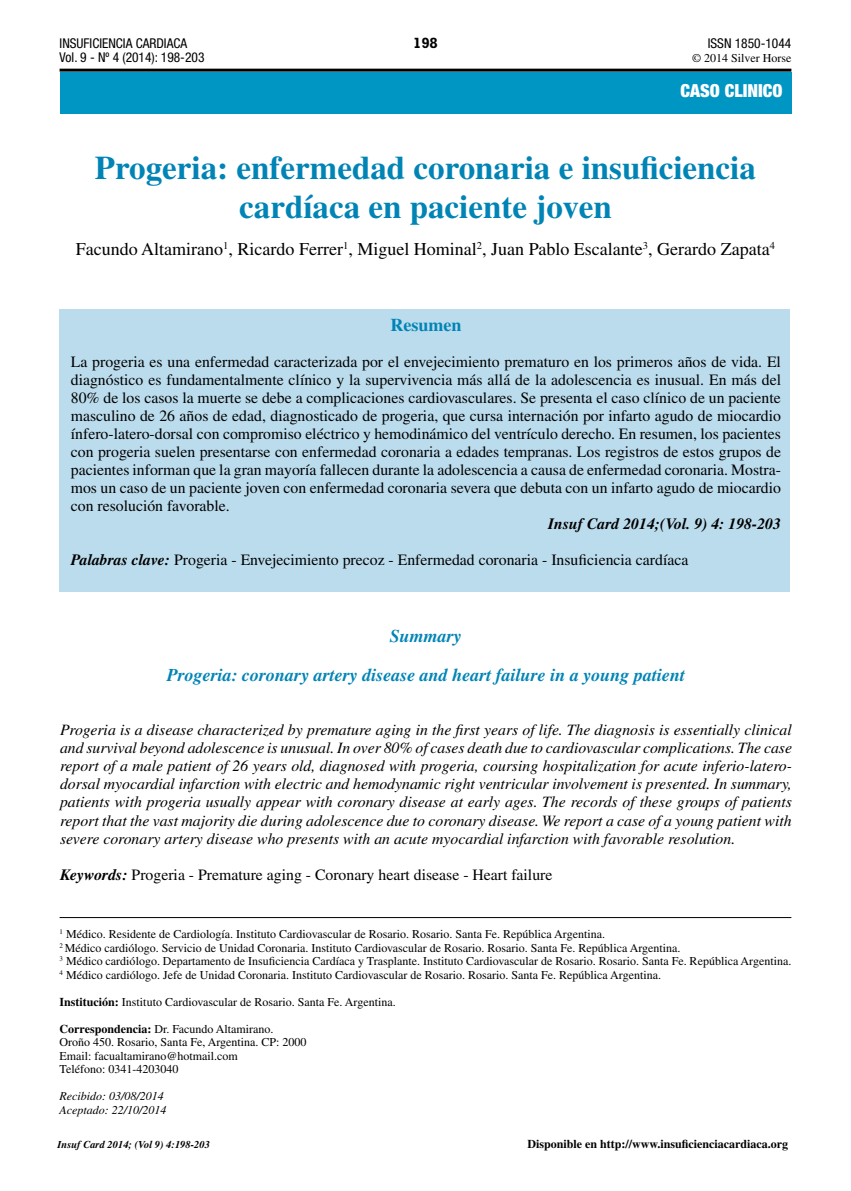
<style>
.page{position:relative;width:851px;height:1191px;background:#fff}
.page>*{position:absolute;margin:0;border:0;box-sizing:border-box;transform-origin:0 0}
.t1{font:700 33px/39px "Times LT Std";color:#0084b6;text-align:center}
.t2{font:18px "Times LT Std";color:#000}
.t3{font:italic 700 18px/39.6px "Times LT Std";color:#0084b6;text-align:center}
.t4{font:900 condensed 18px "Helvetica Neue LT Std";color:#fff}
.t5{font:700 18px "Times LT Std";color:#0084b6}
.t6{font:15.75px/18px "Times LT Std";color:#000;text-align:justify}
.t7{font:italic 15.75px/18px "Times LT Std";color:#000;text-align:justify}
.t8{font:italic 700 15.75px "Times LT Std";color:#000}
.t9{font:700 15px "Rockwell Std";color:#000}
.t10{font:condensed 13.5px/14.4px "Helvetica Neue LT Std";color:#000}
.t11{font:12px/13.5px "Times LT Std";color:#000}
.t12{font:700 12px "Times LT Std";color:#000}
.t13{font:700 condensed 12px/14.4px "Helvetica Neue LT Std";letter-spacing:-.01em;color:#000;text-align:right}
.t14{font:italic 12px/13.5px "Times LT Std";color:#000}
.t15{font:italic 700 10.5px "Times LT Std";color:#000}
.s1{font-weight:700;font-style:italic}
.s2{font-weight:700}
</style>
<div class="page">
<hr style="left:60px;top:69px;width:731px;height:3px;background:#000">
<hr style="left:60px;top:917px;width:731px;height:1px;background:#000">
<div style="left:60px;top:309px;width:729px;height:282px;background:#bbdced"></div>
<div style="left:60px;top:72px;width:731px;height:41px;background:#0096c3"></div>
<p class="t10" style="left:60px;top:36px;width:146px">INSUFICIENCIA CARDIACA<br>Vol. 9 - Nº 4 (2014): 198-203</p>
<p class="t9" style="left:413px;top:35px;width:26px">198</p>
<p class="t13" style="left:623px;top:35px;width:170px">F Altamirano y col.<br>Progeria: enfermedad coronaria e IC</p>
<p class="t10" style="left:707px;top:36px;width:85px">ISSN 1850-1044</p>
<p class="t11" style="left:692px;top:51px;width:101px">© 2014 Silver Horse</p>
<p class="t4" style="left:680px;top:80px;width:103px">CASO CLINICO</p>
<h1 class="t1" style="left:95px;top:147px;width:662px">Progeria: enfermedad coronaria e insuficiencia cardíaca en paciente joven</h1>
<p class="t2" style="left:76px;top:239px;width:700px">Facundo Altamirano<sup>1</sup>, Ricardo Ferrer<sup>1</sup>, Miguel Hominal<sup>2</sup>, Juan Pablo Escalante<sup>3</sup>, Gerardo Zapata<sup>4</sup></p>
<p class="t5" style="left:390px;top:314px;width:72px">Resumen</p>
<p class="t6" style="left:71px;top:353px;width:711px">La progeria es una enfermedad caracterizada por el envejecimiento prematuro en los primeros años de vida. El diagnóstico es fundamentalmente clínico y la supervivencia más allá de la adolescencia es inusual. En más del 80% de los casos la muerte se debe a complicaciones cardiovasculares. Se presenta el caso clínico de un paciente masculino de 26 años de edad, diagnosticado de progeria, que cursa internación por infarto agudo de miocardio ínfero-latero-dorsal con compromiso eléctrico y hemodinámico del ventrículo derecho. En resumen, los pacientes con progeria suelen presentarse con enfermedad coronaria a edades tempranas. Los registros de estos grupos de pacientes informan que la gran mayoría fallecen durante la adolescencia a causa de enfermedad coronaria. Mostra&shy;mos un caso de un paciente joven con enfermedad coronaria severa que debuta con un infarto agudo de miocardio con resolución favorable.</p>
<p class="t8" style="left:548px;top:514px;width:234px">Insuf Card 2014;(Vol. 9) 4: 198-203</p>
<p class="t6" style="left:71px;top:551px;width:619px"><span class="s1">Palabras clave:</span> Progeria - Envejecimiento precoz - Enfermedad coronaria - Insuficiencia cardíaca</p>
<p class="t3" style="left:167px;top:615px;width:520px">Summary<br>Progeria: coronary artery disease and heart failure in a young patient</p>
<p class="t7" style="left:60px;top:721px;width:733px">Progeria is a disease characterized by premature aging in the first years of life. The diagnosis is essentially clinical and survival beyond adolescence is unusual. In over 80% of cases death due to cardiovascular complications. The case report of a male patient of 26 years old, diagnosed with progeria, coursing hospitalization for acute inferio-latero&shy;dorsal myocardial infarction with electric and hemodynamic right ventricular involvement is presented. In summary, patients with progeria usually appear with coronary disease at early ages. The records of these groups of patients report that the vast majority die during adolescence due to coronary disease. We report a case of a young patient with severe coronary artery disease who presents with an acute myocardial infarction with favorable resolution.</p>
<p class="t6" style="left:60px;top:865px;width:494px"><span class="s1">Keywords:</span> Progeria - Premature aging - Coronary heart disease - Heart failure</p>
<p class="t11" style="left:60px;top:927px;width:733px"><sup>1</sup> Médico. Residente de Cardiología. Instituto Cardiovascular de Rosario. Rosario. Santa Fe. República Argentina.<br><sup>2</sup> Médico cardiólogo. Servicio de Unidad Coronaria. Instituto Cardiovascular de Rosario. Rosario. Santa Fe. República Argentina.<br><sup>3</sup> Médico cardiólogo. Departamento de Insuficiencia Cardíaca y Trasplante. Instituto Cardiovascular de Rosario. Rosario. Santa Fe. República Argentina.<br><sup>4</sup> Médico cardiólogo. Jefe de Unidad Coronaria. Instituto Cardiovascular de Rosario. Rosario. Santa Fe. República Argentina.</p>
<p class="t11" style="left:60px;top:994px;width:337px"><span class="s2">Institución:</span> Instituto Cardiovascular de Rosario. Santa Fe. Argentina.</p>
<p class="t11" style="left:60px;top:1021px;width:248px"><span class="s2">Correspondencia:</span> Dr. Facundo Altamirano.<br>Oroño 450. Rosario, Santa Fe, Argentina. CP: 2000<br>Email: facualtamirano@hotmail.com<br>Teléfono: 0341-4203040</p>
<p class="t14" style="left:60px;top:1089px;width:108px">Recibido: 03/08/2014<br>Aceptado: 22/10/2014</p>
<p class="t15" style="left:57px;top:1137px;width:154px">Insuf Card 2014; (Vol 9) 4:198-203</p>
<p class="t12" style="left:527px;top:1137px;width:262px">Disponible en http://www.insuficienciacardiaca.org</p>
</div>
